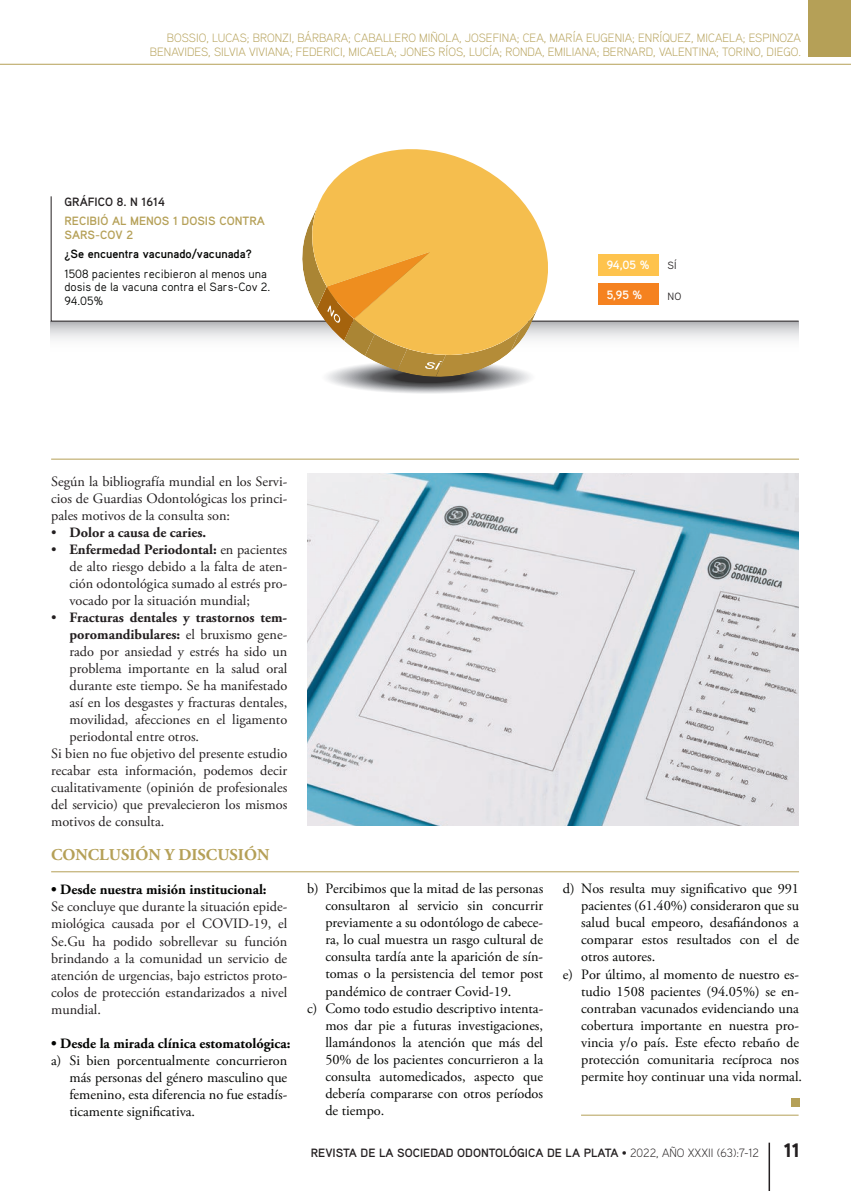
<style>
.page{position:relative;width:851px;height:1191px;background:#fff}
.page>*{position:absolute;margin:0;border:0;box-sizing:border-box;transform-origin:0 0}
.t1{font:900 19.5px "Aaux Pro";color:#231f20}
.t2{font:700 16.5px "Adobe Garamond Pro";color:#b5a057}
.t3{font:14.25px/17.1px "Adobe Garamond Pro";color:#040503;text-align:justify}
.t4{font:14.25px/17.1px "Adobe Garamond Pro";color:#231f20;text-align:justify}
.t5{font:700 14.25px "Adobe Garamond Pro";color:#231f20}
.t6{font:700 14.25px "Adobe Garamond Pro";color:#040503}
.t7{font:300 12px/14.4px "Aaux Pro";color:#b5a057;text-align:right}
.t8{font:700 12px "Aaux Pro";color:#231f20}
.t9{font:12px/13.5px "Aaux Pro";color:#040503}
.t10{font:700 12px/13.5px "Aaux Pro";color:#b5a057}
.t11{font:700 12px "Aaux Pro";color:#040503}
.t12{font:700 12px "Aaux Pro";color:#fff}
.t13{font:10.5px "Aaux Pro";color:#231f20}
.s1{font-weight:400}
.s2{font-weight:700}
.s3{font-weight:300}
</style>
<div class="page">
<hr style="left:0;top:64px;width:850px;height:1px;background:#b5a057">
<div style="left:808px;top:0;width:42px;height:57px;background:#b5a057"></div>
<svg style="left:51px;top:322px;width:747px;height:18px"></svg>
<svg style="left:50px;top:196px;width:749px;height:126px"></svg>
<div style="left:598px;top:254px;width:60px;height:22px;background:#fec34d"></div>
<div style="left:598px;top:283px;width:60px;height:22px;background:#f58220"></div>
<hr style="left:768px;top:1142px;width:2px;height:48px;background:#231f20">
<svg style="left:326px;top:357px;width:205px;height:37px"></svg>
<svg style="left:295px;top:149px;width:269px;height:208px;fill:#f5be4e"></svg>
<hr style="left:51px;top:871px;width:747px;height:1px;background:#b5a057">
<img style="left:308px;top:473px;width:490px;height:352px">
<div style="left:790px;top:1098px;width:9px;height:8px;background:#b5a057"></div>
<hr style="left:581px;top:1114px;width:217px;height:1px;background:#b5a057">
<hr style="left:51px;top:459px;width:747px;height:1px;background:#b5a057">
<p class="t7" style="left:150px;top:30px;width:652px">BOSSIO, LUCAS; BRONZI, BÁRBARA; CABALLERO MIÑOLA, JOSEFINA; CEA, MARÍA EUGENIA; ENRÍQUEZ, MICAELA; ESPINOZA<br>BENAVIDES, SILVIA VIVIANA; FEDERICI, MICAELA; JONES RÍOS, LUCÍA; RONDA, EMILIANA; BERNARD, VALENTINA; TORINO, DIEGO.</p>
<p class="t8" style="left:64px;top:194px;width:102px">GRÁFICO 8. N 1614</p>
<p class="t10" style="left:64px;top:214px;width:202px">RECIBIÓ AL MENOS 1 DOSIS CONTRA<br>SARS-COV 2</p>
<p class="t11" style="left:64px;top:246px;width:189px">¿Se encuentra vacunado/vacunada?</p>
<p class="t9" style="left:64px;top:266px;width:207px">1508 pacientes recibieron al menos una dosis de la vacuna contra el Sars-Cov 2.<br>94.05%</p>
<p class="t12" style="left:606px;top:257px;width:44px">94,05 %</p>
<p class="t12" style="left:606px;top:287px;width:37px">5,95 %</p>
<p class="t13" style="left:667px;top:259px;width:11px">SÍ</p>
<p class="t13" style="left:667px;top:289px;width:15px">NO</p>
<p class="t4" style="left:51px;top:473px;width:237px">Según la bibliografía mundial en los Servi&shy;cios de Guardias Odontológicas los princi&shy;pales motivos de la consulta son:</p>
<p class="t5" style="left:51px;top:524px;width:156px"><span class="s1">•</span> Dolor a causa de caries.</p>
<p class="t4" style="left:69px;top:541px;width:219px;text-indent:-18px">• <span class="s2">Enfermedad Periodontal:</span> en pacientes de alto riesgo debido a la falta de aten&shy;ción odontológica sumado al estrés pro&shy;vocado por la situación mundial;</p>
<p class="t5" style="left:51px;top:609px;width:238px"><span class="s1">•</span> Fracturas dentales y trastornos tem-</p>
<p class="t5" style="left:69px;top:626px;width:219px">poromandibulares: <span class="s1">el bruxismo gene-</span></p>
<p class="t4" style="left:69px;top:643px;width:219px">rado por ansiedad y estrés ha sido un</p>
<p class="t4" style="left:69px;top:660px;width:219px">problema importante en la salud oral</p>
<p class="t4" style="left:69px;top:677px;width:219px">durante este tiempo. Se ha manifestado</p>
<p class="t4" style="left:69px;top:694px;width:219px">así en los desgastes y fracturas dentales,</p>
<p class="t4" style="left:69px;top:711px;width:219px">movilidad, afecciones en el ligamento</p>
<p class="t4" style="left:69px;top:728px;width:131px">periodontal entre otros.</p>
<p class="t4" style="left:51px;top:745px;width:237px">Si bien no fue objetivo del presente estudio</p>
<p class="t4" style="left:51px;top:762px;width:237px">recabar esta información, podemos decir</p>
<p class="t4" style="left:51px;top:779px;width:237px">cualitativamente (opinión de profesionales</p>
<p class="t4" style="left:51px;top:796px;width:237px">del servicio) que prevalecieron los mismos</p>
<p class="t4" style="left:51px;top:813px;width:115px">motivos de consulta.</p>
<p class="t2" style="left:51px;top:845px;width:220px">CONCLUSIÓN Y DISCUSIÓN</p>
<p class="t6" style="left:51px;top:881px;width:217px">• Desde nuestra misión institucional:</p>
<p class="t4" style="left:51px;top:899px;width:238px">Se concluye que durante la situación epide&shy;miológica causada por el COVID-19, el Se.Gu ha podido sobrellevar su función brindando a la comunidad un servicio de atención de urgencias, bajo estrictos proto&shy;colos de protección estandarizados a nivel mundial.</p>
<p class="t6" style="left:51px;top:1035px;width:241px">• Desde la mirada clínica estomatológica:</p>
<p class="t3" style="left:69px;top:1052px;width:219px;text-indent:-18px">a) Si bien porcentualmente concurrieron más personas del género masculino que femenino, esta diferencia no fue estadís&shy;ticamente significativa.</p>
<p class="t3" style="left:307px;top:880px;width:238px">b) Percibimos que la mitad de las personas</p>
<p class="t3" style="left:325px;top:897px;width:219px">consultaron al servicio sin concurrir</p>
<p class="t3" style="left:325px;top:914px;width:219px">previamente a su odontólogo de cabece-</p>
<p class="t3" style="left:325px;top:931px;width:219px">ra, lo cual muestra un rasgo cultural de</p>
<p class="t3" style="left:325px;top:949px;width:219px">consulta tardía ante la aparición de sín-</p>
<p class="t3" style="left:325px;top:966px;width:219px">tomas o la persistencia del temor post</p>
<p class="t3" style="left:325px;top:983px;width:188px">pandémico de contraer Covid-19.</p>
<p class="t3" style="left:307px;top:1000px;width:238px">c) Como todo estudio descriptivo intenta-</p>
<p class="t3" style="left:325px;top:1017px;width:219px">mos dar pie a futuras investigaciones,</p>
<p class="t3" style="left:325px;top:1034px;width:219px">llamándonos la atención que más del</p>
<p class="t3" style="left:325px;top:1051px;width:219px">50% de los pacientes concurrieron a la</p>
<p class="t3" style="left:325px;top:1068px;width:219px">consulta automedicados, aspecto que</p>
<p class="t3" style="left:325px;top:1085px;width:219px">debería compararse con otros períodos</p>
<p class="t3" style="left:325px;top:1102px;width:61px">de tiempo.</p>
<p class="t3" style="left:562px;top:880px;width:237px">d) Nos resulta muy significativo que 991</p>
<p class="t3" style="left:581px;top:897px;width:219px">pacientes (61.40%) consideraron que su</p>
<p class="t3" style="left:581px;top:915px;width:219px">salud bucal empeoro, desafiándonos a</p>
<p class="t3" style="left:581px;top:932px;width:219px">comparar estos resultados con el de</p>
<p class="t3" style="left:581px;top:949px;width:76px">otros autores.</p>
<p class="t3" style="left:562px;top:966px;width:237px">e) Por último, al momento de nuestro es-</p>
<p class="t3" style="left:581px;top:983px;width:219px">tudio 1508 pacientes (94.05%) se en-</p>
<p class="t3" style="left:581px;top:1000px;width:219px">contraban vacunados evidenciando una</p>
<p class="t3" style="left:581px;top:1017px;width:219px">cobertura importante en nuestra pro-</p>
<p class="t3" style="left:581px;top:1034px;width:219px">vincia y/o país. Este efecto rebaño de</p>
<p class="t3" style="left:581px;top:1051px;width:219px">protección comunitaria recíproca nos</p>
<p class="t3" style="left:581px;top:1068px;width:222px">permite hoy continuar una vida normal.</p>
<p class="t8" style="left:311px;top:1145px;width:450px">REVISTA DE LA SOCIEDAD ODONTOLÓGICA DE LA PLATA <span class="s3">• 2022, AÑO XXXII (63):7-12</span></p>
<h1 class="t1" style="left:783px;top:1137px;width:17px">11</h1>
</div>
